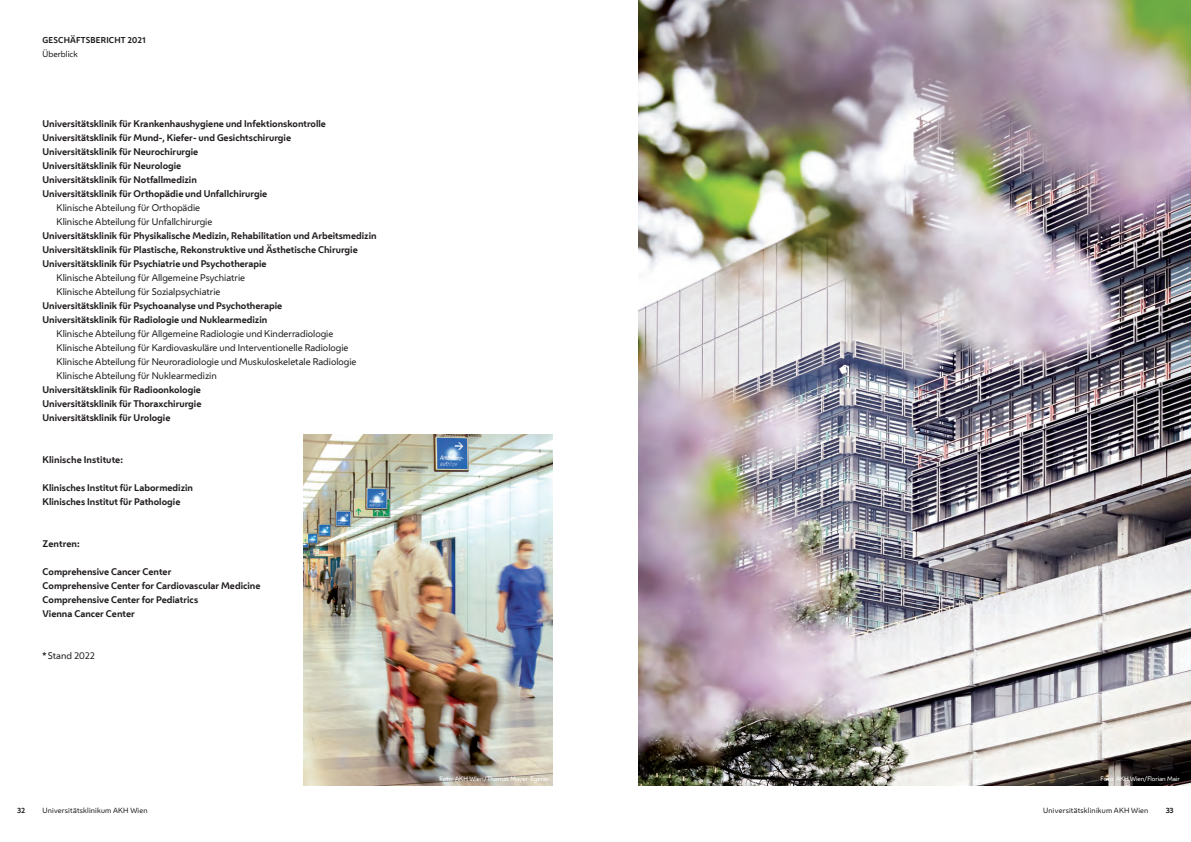
<style>
.page{position:relative;width:1191px;height:842px;background:#fff}
.page>*{position:absolute;margin:0;border:0;box-sizing:border-box;transform-origin:0 0}
.t1{font:700 9px/14px "Wiener Melange";color:#231f20}
.t2{font:9px/14px "Wiener Melange";color:#231f20}
.t3{font:700 8px "Wiener Melange";letter-spacing:.02em;color:#231f20}
.t4{font:8px "Wiener Melange";color:#231f20}
.t5{font:7px "Wiener Melange";letter-spacing:.025em;color:#231f20}
.t6{font:700 7px "Wiener Melange";color:#231f20}
.t7{font:6px "Wiener Melange";color:#fff}
.s1{font-weight:700}
</style>
<div class="page">
<img style="left:638px;top:0;width:553px;height:785px">
<img style="left:303px;top:434px;width:250px;height:351px">
<p class="t3" style="left:43px;top:34px;width:105px">GESCHÄFTSBERICHT 2021</p>
<p class="t4" style="left:43px;top:49px;width:37px">Überblick</p>
<p class="t1" style="left:43px;top:117px;width:285px">Universitätsklinik für Krankenhaushygiene und Infektionskontrolle Universitätsklinik für Mund-, Kiefer- und Gesichtschirurgie Universitätsklinik für Neurochirurgie<br>Universitätsklinik für Neurologie<br>Universitätsklinik für Notfallmedizin<br>Universitätsklinik für Orthopädie und Unfallchirurgie</p>
<p class="t2" style="left:57px;top:201px;width:157px">Klinische Abteilung für Orthopädie<br>Klinische Abteilung für Unfallchirurgie</p>
<p class="t1" style="left:43px;top:229px;width:336px">Universitätsklinik für Physikalische Medizin, Rehabilitation und Arbeitsmedizin<br>Universitätsklinik für Plastische, Rekonstruktive und Ästhetische Chirurgie<br>Universitätsklinik für Psychiatrie und Psychotherapie</p>
<p class="t2" style="left:57px;top:271px;width:190px">Klinische Abteilung für Allgemeine Psychiatrie<br>Klinische Abteilung für Sozialpsychiatrie</p>
<p class="t1" style="left:43px;top:299px;width:241px">Universitätsklinik für Psychoanalyse und Psychotherapie<br>Universitätsklinik für Radiologie und Nuklearmedizin</p>
<p class="t2" style="left:57px;top:327px;width:301px">Klinische Abteilung für Allgemeine Radiologie und Kinderradiologie Klinische Abteilung für Kardiovaskuläre und Interventionelle Radiologie Klinische Abteilung für Neuroradiologie und Muskuloskeletale Radiologie Klinische Abteilung für Nuklearmedizin</p>
<p class="t1" style="left:43px;top:383px;width:160px;text-align:justify">Universitätsklinik für Radioonkologie Universitätsklinik für Thoraxchirurgie Universitätsklinik für Urologie</p>
<p class="t1" style="left:43px;top:453px;width:82px">Klinische Institute:</p>
<p class="t1" style="left:43px;top:481px;width:152px">Klinisches Institut für Labormedizin<br>Klinisches Institut für Pathologie</p>
<p class="t1" style="left:43px;top:537px;width:39px">Zentren:</p>
<p class="t1" style="left:43px;top:565px;width:219px">Comprehensive Cancer Center<br>Comprehensive Center for Cardiovascular Medicine Comprehensive Center for Pediatrics<br>Vienna Cancer Center</p>
<p class="t2" style="left:43px;top:649px;width:54px"><span class="s1">*</span>Stand 2022</p>
<p class="t7" style="left:439px;top:774px;width:111px">Foto: AKH Wien/Thomas Mayer-Egerer</p>
<p class="t7" style="left:1100px;top:774px;width:81px">Foto: AKH Wien/Florian Mair</p>
<p class="t6" style="left:17px;top:806px;width:9px">32</p>
<p class="t5" style="left:43px;top:806px;width:107px">Universitätsklinikum AKH Wien</p>
<p class="t5" style="left:1043px;top:806px;width:107px">Universitätsklinikum AKH Wien</p>
<p class="t6" style="left:1165px;top:806px;width:9px">33</p>
</div>
